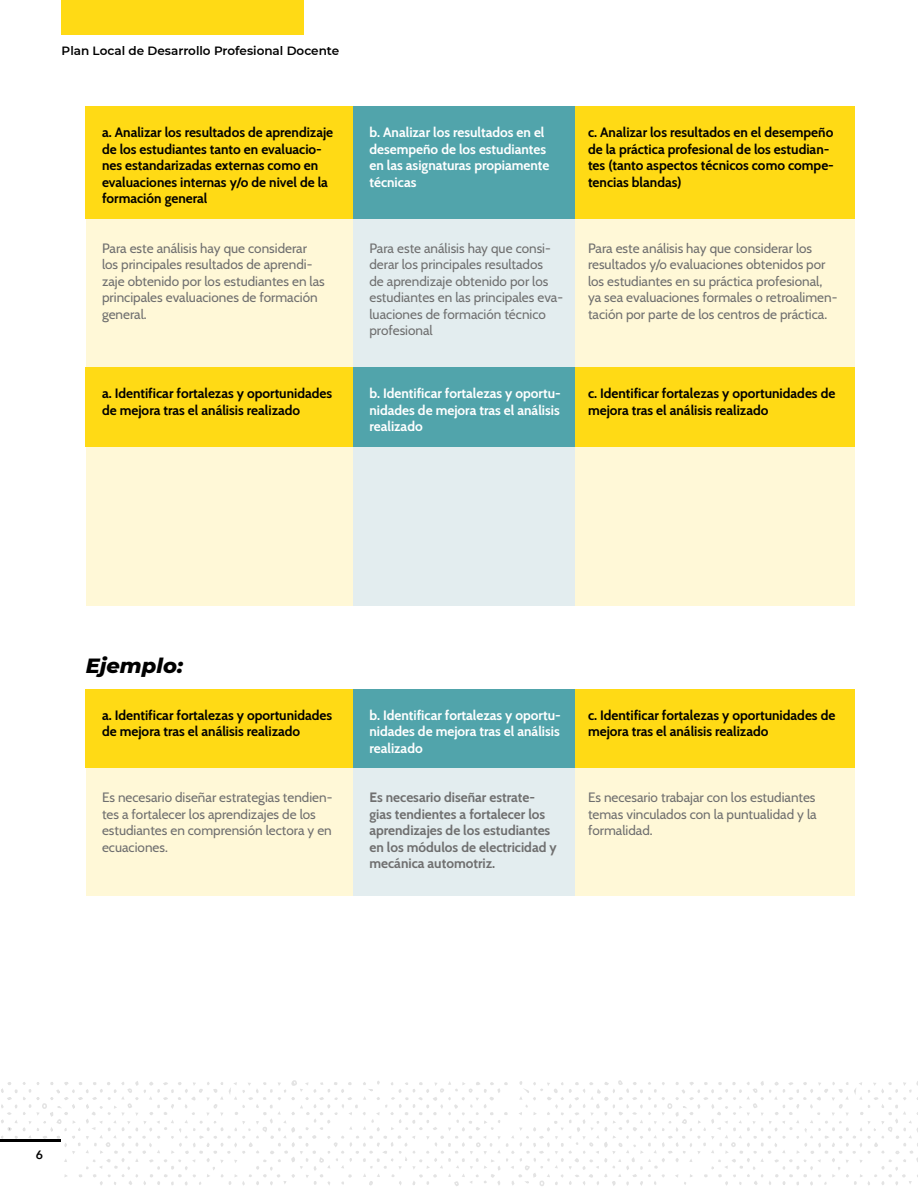
<style>
.page{position:relative;width:918px;height:1188px;background:#fff}
.page>*{position:absolute;margin:0;border:0;box-sizing:border-box;transform-origin:0 0}
.t1{font:italic 800 21px "Montserrat";color:#000}
.t2{font:13.5px/16.5px "Cabin";color:#6f6f6f}
.t3{font:700 13.5px/16.5px "Cabin";color:#000}
.t4{font:700 13.5px/16.5px "Cabin";color:#fff;text-align:justify}
.t5{font:700 13.5px/16.5px "Cabin";color:#6f6f6f}
.t6{font:600 12px "Montserrat";color:#000}
.t7{font:600 12px "Avenir Next LT Pro";color:#000}
</style>
<div class="page">
<svg style="left:0;top:1080px;width:918px;height:106px"></svg>
<div style="left:0;top:1143px;width:61px;height:45px;background:#fff"></div>
<div style="left:62px;top:0;width:242px;height:35px;background:#ffda15"></div>
<hr style="left:0;top:1140px;width:61px;height:2px;background:#000">
<div style="left:86px;top:759px;width:768px;height:137px;background:#fff8d7"></div>
<div style="left:86px;top:196px;width:768px;height:410px;background:#fff8d7"></div>
<div style="left:353px;top:158px;width:222px;height:447px;background:#e3edef"></div>
<div style="left:353px;top:767px;width:222px;height:129px;background:#e3edef"></div>
<div style="left:85px;top:689px;width:769px;height:78px;background:#ffda15"></div>
<div style="left:85px;top:367px;width:769px;height:79px;background:#ffda15"></div>
<div style="left:85px;top:106px;width:769px;height:113px;background:#ffda15"></div>
<div style="left:353px;top:106px;width:222px;height:113px;background:#51a4ab"></div>
<div style="left:353px;top:367px;width:222px;height:79px;background:#51a4ab"></div>
<div style="left:353px;top:689px;width:222px;height:78px;background:#51a4ab"></div>
<p class="t6" style="left:62px;top:43px;width:279px">Plan Local de Desarrollo Profesional Docente</p>
<p class="t3" style="left:102px;top:123px;width:233px">a. Analizar los resultados de aprendizaje de los estudiantes tanto en evaluacio&shy;nes estandarizadas externas como en evaluaciones internas y/o de nivel de la formación general</p>
<p class="t2" style="left:102px;top:239px;width:224px">Para este análisis hay que considerar los principales resultados de aprendi&shy;zaje obtenido por los estudiantes en las principales evaluaciones de formación general.</p>
<p class="t3" style="left:102px;top:384px;width:232px">a. Identificar fortalezas y oportunidades de mejora tras el análisis realizado</p>
<p class="t4" style="left:369px;top:123px;width:181px;text-align:left">b. Analizar los resultados en el desempeño de los estudiantes en las asignaturas propiamente técnicas</p>
<p class="t2" style="left:369px;top:239px;width:195px">Para este análisis hay que consi&shy;derar los principales resultados<br>de aprendizaje obtenido por los estudiantes en las principales eva&shy;luaciones de formación técnico profesional</p>
<p class="t4" style="left:369px;top:384px;width:193px">b. Identificar fortalezas y oportu&shy;nidades de mejora tras el análisis realizado</p>
<p class="t3" style="left:588px;top:123px;width:247px">c. Analizar los resultados en el desempeño de la práctica profesional de los estudian&shy;tes (tanto aspectos técnicos como compe&shy;tencias blandas)</p>
<p class="t2" style="left:588px;top:239px;width:251px">Para este análisis hay que considerar los resultados y/o evaluaciones obtenidos por los estudiantes en su práctica profesional, ya sea evaluaciones formales o retroalimen&shy;tación por parte de los centros de práctica.</p>
<p class="t3" style="left:588px;top:384px;width:249px">c. Identificar fortalezas y oportunidades de mejora tras el análisis realizado</p>
<h1 class="t1" style="left:86px;top:650px;width:99px">Ejemplo:</h1>
<p class="t3" style="left:102px;top:706px;width:232px">a. Identificar fortalezas y oportunidades de mejora tras el análisis realizado</p>
<p class="t2" style="left:102px;top:789px;width:232px">Es necesario diseñar estrategias tendien&shy;tes a fortalecer los aprendizajes de los estudiantes en comprensión lectora y en ecuaciones.</p>
<p class="t4" style="left:369px;top:706px;width:193px">b. Identificar fortalezas y oportu&shy;nidades de mejora tras el análisis realizado</p>
<p class="t5" style="left:369px;top:789px;width:189px">Es necesario diseñar estrate&shy;gias tendientes a fortalecer los aprendizajes de los estudiantes en los módulos de electricidad y mecánica automotriz.</p>
<p class="t3" style="left:588px;top:706px;width:249px">c. Identificar fortalezas y oportunidades de mejora tras el análisis realizado</p>
<p class="t2" style="left:588px;top:788px;width:230px;text-align:justify">Es necesario trabajar con los estudiantes temas vinculados con la puntualidad y la formalidad.</p>
<p class="t7" style="left:36px;top:1148px;width:9px">6</p>
</div>
